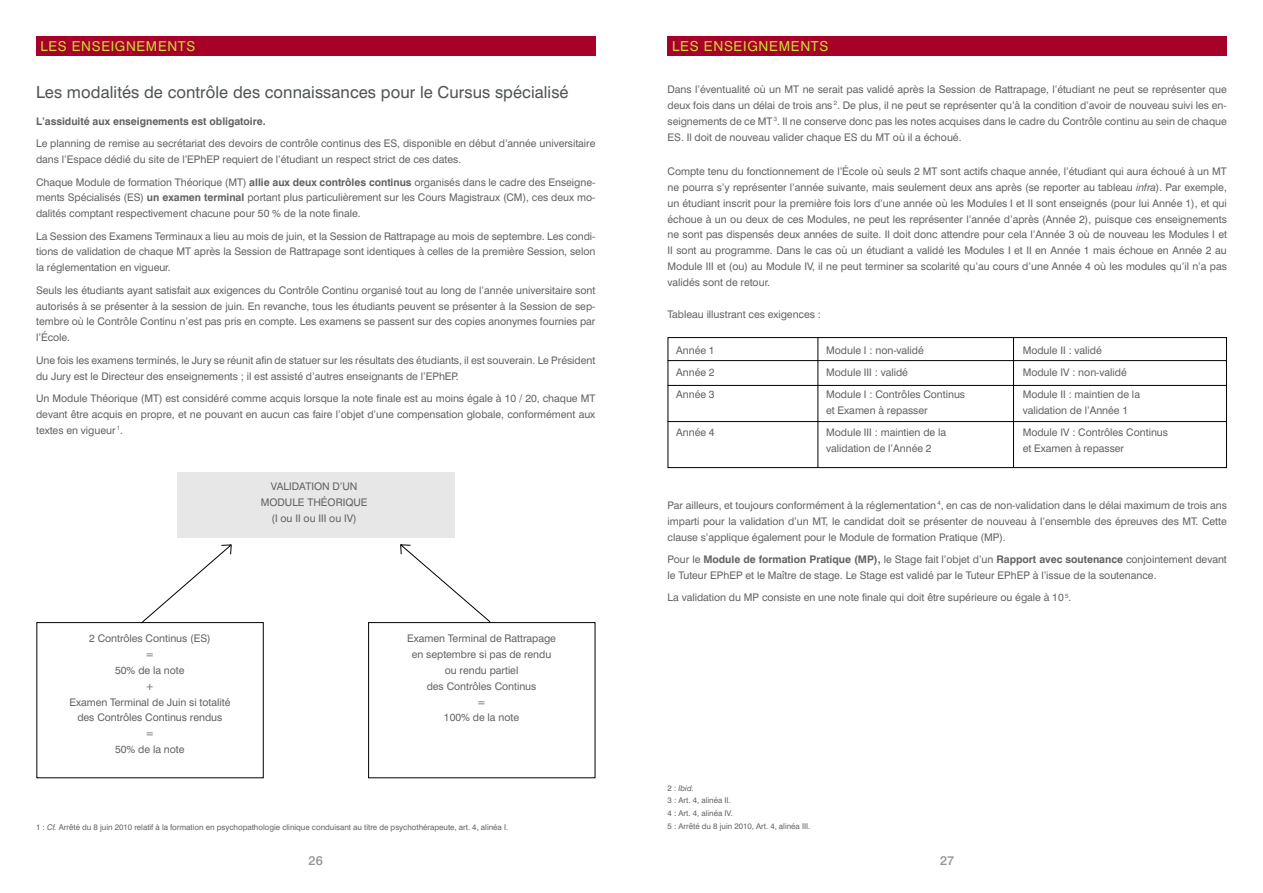
<style>
.page{position:relative;width:1263px;height:893px;background:#fff}
.page>*{position:absolute;margin:0;border:0;box-sizing:border-box;transform-origin:0 0}
.t1{font:16.5px "Swiss 721 BT";letter-spacing:.005em;color:#4f5455}
.t2{font:13.8px "Swiss 721 BT";letter-spacing:.05em;color:#c8dc30}
.t3{font:13.65px "Swiss 721 BT";letter-spacing:.05em;color:#c8dc30}
.t4{font:500 12.75px "Swiss 721 BT";color:#939393}
.t5{font:10.5px/15.9px "Swiss 721 BT";letter-spacing:-.005em;color:#636363;text-align:justify}
.t6{font:700 10.5px "Swiss 721 BT";letter-spacing:-.005em;color:#636363}
.t7{font:7.95px/12.8px "Swiss 721 BT";letter-spacing:-.005em;color:#636363}
.s1{font-weight:700}
.s2{font-style:italic}
</style>
<div class="page">
<div style="left:667px;top:36px;width:560px;height:20px;background:#a70029"></div>
<div style="left:36px;top:36px;width:559px;height:20px;background:#a70029"></div>
<div style="left:177px;top:472px;width:277px;height:65px;background:#e7e7e7"></div>
<div style="left:36px;top:622px;width:228px;height:156px;border:1px solid #000"></div>
<div style="left:368px;top:622px;width:227px;height:156px;border:1px solid #000"></div>
<svg style="left:140px;top:544px;width:93px;height:80px"></svg>
<svg style="left:399px;top:544px;width:92px;height:79px"></svg>
<div style="left:668px;top:337px;width:559px;height:131px;border:1px solid #000"></div>
<hr style="left:667px;top:360px;width:560px;height:1px;background:#000">
<hr style="left:667px;top:385px;width:560px;height:1px;background:#000">
<hr style="left:667px;top:421px;width:560px;height:1px;background:#000">
<hr style="left:817px;top:337px;width:1px;height:131px;background:#000">
<hr style="left:1013px;top:337px;width:1px;height:130px;background:#000">
<h3 class="t3" style="left:41px;top:38px;width:156px">LES ENSEIGNEMENTS</h3>
<h2 class="t2" style="left:672px;top:38px;width:158px">LES ENSEIGNEMENTS</h2>
<h1 class="t1" style="left:36px;top:82px;width:534px">Les modalités de contrôle des connaissances pour le Cursus spécialisé</h1>
<p class="t6" style="left:36px;top:115px;width:231px">L’assiduité aux enseignements est obligatoire.</p>
<p class="t5" style="left:36px;top:136px;width:561px">Le planning de remise au secrétariat des devoirs de contrôle continus des ES, disponible en début d’année universitaire dans l’Espace dédié du site de l’EPhEP requiert de l’étudiant un respect strict de ces dates.</p>
<p class="t5" style="left:36px;top:174px;width:561px">Chaque Module de formation Théorique (MT) <span class="s1">allie aux deux contrôles continus</span> organisés dans le cadre des Enseigne&shy;ments Spécialisés (ES) <span class="s1">un examen terminal</span> portant plus particulièrement sur les Cours Magistraux (CM), ces deux mo&shy;dalités comptant respectivement chacune pour 50 % de la note finale.</p>
<p class="t5" style="left:36px;top:228px;width:561px">La Session des Examens Terminaux a lieu au mois de juin, et la Session de Rattrapage au mois de septembre. Les condi&shy;tions de validation de chaque MT après la Session de Rattrapage sont identiques à celles de la première Session, selon la réglementation en vigueur.</p>
<p class="t5" style="left:36px;top:282px;width:561px">Seuls les étudiants ayant satisfait aux exigences du Contrôle Continu organisé tout au long de l’année universitaire sont autorisés à se présenter à la session de juin. En revanche, tous les étudiants peuvent se présenter à la Session de sep&shy;tembre où le Contrôle Continu n’est pas pris en compte. Les examens se passent sur des copies anonymes fournies par l’École.</p>
<p class="t5" style="left:36px;top:352px;width:561px">Une fois les examens terminés, le Jury se réunit afin de statuer sur les résultats des étudiants, il est souverain. Le Président du Jury est le Directeur des enseignements ; il est assisté d’autres enseignants de l’EPhEP.</p>
<p class="t5" style="left:36px;top:390px;width:561px">Un Module Théorique (MT) est considéré comme acquis lorsque la note finale est au moins égale à 10 / 20, chaque MT devant être acquis en propre, et ne pouvant en aucun cas faire l’objet d’une compensation globale, conformément aux textes en vigueur <sup>1</sup>.</p>
<p class="t5" style="left:667px;top:81px;width:561px">Dans l’éventualité où un MT ne serait pas validé après la Session de Rattrapage, l’étudiant ne peut se représenter que deux fois dans un délai de trois ans <sup>2</sup>. De plus, il ne peut se représenter qu’à la condition d’avoir de nouveau suivi les en&shy;seignements de ce MT <sup>3</sup>. Il ne conserve donc pas les notes acquises dans le cadre du Contrôle continu au sein de chaque ES. Il doit de nouveau valider chaque ES du MT où il a échoué.</p>
<p class="t5" style="left:667px;top:163px;width:561px">Compte tenu du fonctionnement de l’École où seuls 2 MT sont actifs chaque année, l’étudiant qui aura échoué à un MT ne pourra s’y représenter l’année suivante, mais seulement deux ans après (se reporter au tableau <span class="s2">infra</span>). Par exemple, un étudiant inscrit pour la première fois lors d’une année où les Modules I et II sont enseignés (pour lui Année 1), et qui échoue à un ou deux de ces Modules, ne peut les représenter l’année d’après (Année 2), puisque ces enseignements ne sont pas dispensés deux années de suite. Il doit donc attendre pour cela l’Année 3 où de nouveau les Modules I et II sont au programme. Dans le cas où un étudiant a validé les Modules I et II en Année 1 mais échoue en Année 2 au Module III et (ou) au Module IV, il ne peut terminer sa scolarité qu’au cours d’une Année 4 où les modules qu’il n’a pas validés sont de retour.</p>
<p class="t5" style="left:667px;top:306px;width:155px">Tableau illustrant ces exigences :</p>
<p class="t5" style="left:676px;top:342px;width:40px">Année 1</p>
<p class="t5" style="left:826px;top:342px;width:99px">Module I : non-validé</p>
<p class="t5" style="left:1023px;top:342px;width:81px">Module II : validé</p>
<p class="t5" style="left:676px;top:364px;width:40px">Année 2</p>
<p class="t5" style="left:826px;top:364px;width:83px">Module III : validé</p>
<p class="t5" style="left:1023px;top:364px;width:106px">Module IV : non-validé</p>
<p class="t5" style="left:676px;top:387px;width:40px">Année 3</p>
<p class="t5" style="left:826px;top:387px;width:141px">Module I : Contrôles Continus</p>
<p class="t5" style="left:1023px;top:387px;width:119px">Module II : maintien de la</p>
<p class="t5" style="left:826px;top:402px;width:103px">et Examen à repasser</p>
<p class="t5" style="left:1023px;top:402px;width:107px">validation de l’Année 1</p>
<p class="t5" style="left:676px;top:425px;width:40px">Année 4</p>
<p class="t5" style="left:826px;top:425px;width:121px">Module III : maintien de la</p>
<p class="t5" style="left:1023px;top:425px;width:147px">Module IV : Contrôles Continus</p>
<p class="t5" style="left:826px;top:441px;width:107px">validation de l’Année 2</p>
<p class="t5" style="left:1023px;top:441px;width:103px">et Examen à repasser</p>
<p class="t5" style="left:261px;top:479px;width:108px;text-align:center">VALIDATION D’UN<br>MODULE THÉORIQUE (I ou II ou III ou IV)</p>
<p class="t5" style="left:69px;top:630px;width:163px;text-align:center">2 Contrôles Continus (ES)<br>=<br>50% de la note<br>+<br>Examen Terminal de Juin si totalité des Contrôles Continus rendus<br>=<br>50% de la note</p>
<p class="t5" style="left:407px;top:630px;width:150px;text-align:center">Examen Terminal de Rattrapage en septembre si pas de rendu ou rendu partiel<br>des Contrôles Continus<br>=<br>100% de la note</p>
<p class="t7" style="left:36px;top:821px;width:474px">1 : <span class="s2">Cf.</span> Arrêté du 8 juin 2010 relatif à la formation en psychopathologie clinique conduisant au titre de psychothérapeute, art. 4, alinéa I.</p>
<p class="t5" style="left:667px;top:497px;width:561px">Par ailleurs, et toujours conformément à la réglementation <sup>4</sup>, en cas de non-validation dans le délai maximum de trois ans imparti pour la validation d’un MT, le candidat doit se présenter de nouveau à l’ensemble des épreuves des MT. Cette clause s’applique également pour le Module de formation Pratique (MP).</p>
<p class="t5" style="left:667px;top:551px;width:561px">Pour le <span class="s1">Module de formation Pratique (MP),</span> le Stage fait l’objet d’un <span class="s1">Rapport avec soutenance</span> conjointement devant le Tuteur EPhEP et le Maître de stage. Le Stage est validé par le Tuteur EPhEP à l’issue de la soutenance.</p>
<p class="t5" style="left:667px;top:589px;width:405px">La validation du MP consiste en une note finale qui doit être supérieure ou égale à 10 <sup>5</sup>.</p>
<p class="t7" style="left:667px;top:781px;width:144px">2 : <span class="s2">Ibid.<br></span>3 : Art. 4, alinéa II.<br>4 : Art. 4, alinéa IV.<br>5 : Arrêté du 8 juin 2010, Art. 4, alinéa III.</p>
<p class="t4" style="left:309px;top:853px;width:16px">26</p>
<p class="t4" style="left:940px;top:853px;width:16px">27</p>
</div>
